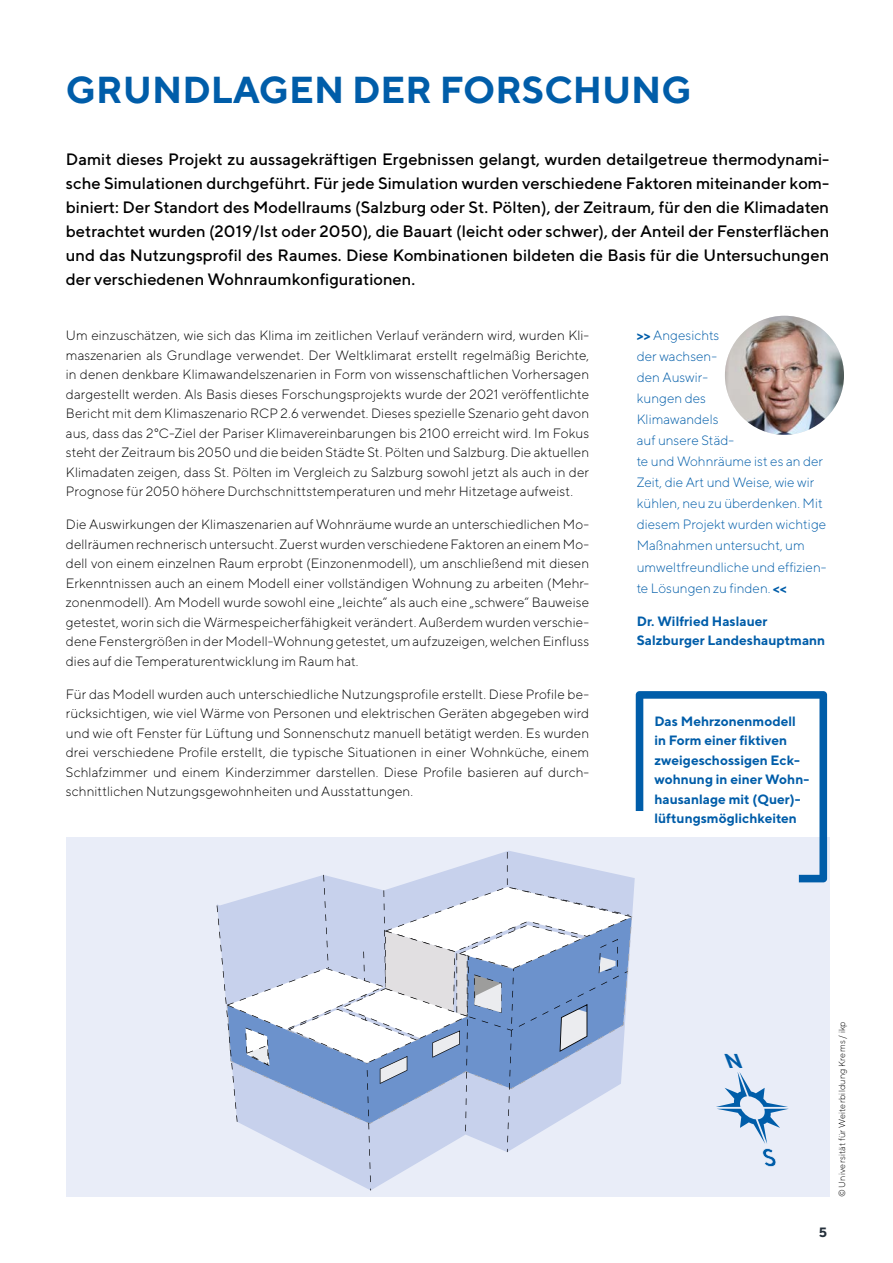
<style>
.page{position:relative;width:893px;height:1263px;background:#fff}
.page>*{position:absolute;margin:0;border:0;box-sizing:border-box;transform-origin:0 0}
.t1{font:700 37.5px "TT Norms";color:#005da9}
.t2{font:italic 700 20.1px "TT Norms";color:#005da9}
.t3{font:500 16.5px/24px "TT Norms";color:#000;text-align:justify}
.t4{font:300 13.5px/19.5px "TT Norms";letter-spacing:.005em;color:#000;text-align:justify}
.t5{font:300 13.5px/21px "TT Norms";color:#005da9}
.t6{font:700 13.5px/19.5px "TT Norms";color:#005da9}
.t7{font:700 13.5px "TT Norms";color:#25303b}
.t8{font:300 9px "TT Norms";letter-spacing:.02em;color:#000}
.s1{font-weight:700}
</style>
<div class="page">
<img style="left:725px;top:316px;width:119px;height:119px;border-radius:60px">
<div style="left:66px;top:837px;width:763px;height:360px;background:#e9edf8"></div>
<svg style="left:330px;top:1169px;width:77px;height:21px;fill:#ccd5ee"></svg>
<svg style="left:217px;top:691px;width:610px;height:478px"></svg>
<h1 class="t1" style="left:66px;top:66px;width:627px">GRUNDLAGEN DER FORSCHUNG</h1>
<p class="t3" style="left:66px;top:147px;width:765px">Damit dieses Projekt zu aussagekräftigen Ergebnissen gelangt, wurden detailgetreue thermodynami&shy;sche Simulationen durchgeführt. Für jede Simulation wurden verschiedene Faktoren miteinander kom&shy;biniert: Der Standort des Modellraums (Salzburg oder St. Pölten), der Zeitraum, für den die Klimadaten betrachtet wurden (2019/Ist oder 2050), die Bauart (leicht oder schwer), der Anteil der Fensterflächen und das Nutzungsprofil des Raumes. Diese Kombinationen bildeten die Basis für die Untersuchungen der verschiedenen Wohnraumkonfigurationen.</p>
<p class="t4" style="left:66px;top:326px;width:525px">Um einzuschätzen, wie sich das Klima im zeitlichen Verlauf verändern wird, wurden Kli&shy;maszenarien als Grundlage verwendet. Der Weltklimarat erstellt regelmäßig Berichte, in denen denkbare Klimawandelszenarien in Form von wissenschaftlichen Vorhersagen dargestellt werden. Als Basis dieses Forschungsprojekts wurde der 2021 veröffentlichte Bericht mit dem Klimaszenario RCP 2.6 verwendet. Dieses spezielle Szenario geht davon aus, dass das 2°C-Ziel der Pariser Klimavereinbarungen bis 2100 erreicht wird. Im Fokus steht der Zeitraum bis 2050 und die beiden Städte St. Pölten und Salzburg. Die aktuellen Klimadaten zeigen, dass St. Pölten im Vergleich zu Salzburg sowohl jetzt als auch in der Prognose für 2050 höhere Durchschnittstemperaturen und mehr Hitzetage aufweist.</p>
<p class="t4" style="left:66px;top:515px;width:525px">Die Auswirkungen der Klimaszenarien auf Wohnräume wurde an unterschiedlichen Mo&shy;dellräumen rechnerisch untersucht. Zuerst wurden verschiedene Faktoren an einem Mo&shy;dell von einem einzelnen Raum erprobt (Einzonenmodell), um anschließend mit diesen Erkenntnissen auch an einem Modell einer vollständigen Wohnung zu arbeiten (Mehr&shy;zonenmodell). Am Modell wurde sowohl eine „leichte“ als auch eine „schwere“ Bauweise getestet, worin sich die Wärmespeicherfähigkeit verändert. Außerdem wurden verschie&shy;dene Fenstergrößen in der Modell-Wohnung getestet, um aufzuzeigen, welchen Einfluss dies auf die Temperaturentwicklung im Raum hat.</p>
<p class="t4" style="left:66px;top:684px;width:525px">Für das Modell wurden auch unterschiedliche Nutzungsprofile erstellt. Diese Profile be&shy;rücksichtigen, wie viel Wärme von Personen und elektrischen Geräten abgegeben wird und wie oft Fenster für Lüftung und Sonnenschutz manuell betätigt werden. Es wurden drei verschiedene Profile erstellt, die typische Situationen in einer Wohnküche, einem Schlafzimmer und einem Kinderzimmer darstellen. Diese Profile basieren auf durch&shy;schnittlichen Nutzungsgewohnheiten und Ausstattungen.</p>
<p class="t5" style="left:637px;top:325px;width:191px"><span class="s1">&gt;&gt;</span> Angesichts<br>der wachsen-<br>den Auswir-<br>kungen des<br>Klimawandels<br>auf unsere Städ-<br>te und Wohnräume ist es an der<br>Zeit, die Art und Weise, wie wir kühlen, neu zu überdenken. Mit diesem Projekt wurden wichtige<br>Maßnahmen untersucht, um umweltfreundliche und effizien&shy;te Lösungen zu finden. <span class="s1">&lt;&lt;</span></p>
<p class="t6" style="left:637px;top:611px;width:190px">Dr. Wilfried Haslauer<br>Salzburger Landeshauptmann</p>
<p class="t6" style="left:654px;top:711px;width:156px">Das Mehrzonenmodell in Form einer fiktiven zweigeschossigen Eck&shy;wohnung in einer Wohn&shy;hausanlage mit (Quer)- lüftungsmöglichkeiten</p>
<h2 class="t2" style="left:728px;top:1048px;width:27px">N</h2>
<p class="t8" style="left:837px;top:1197px;width:177px;rotate:-90deg">© Universität für Weiterbildung Krems / ikp</p>
<p class="t7" style="left:819px;top:1224px;width:10px">5</p>
</div>
